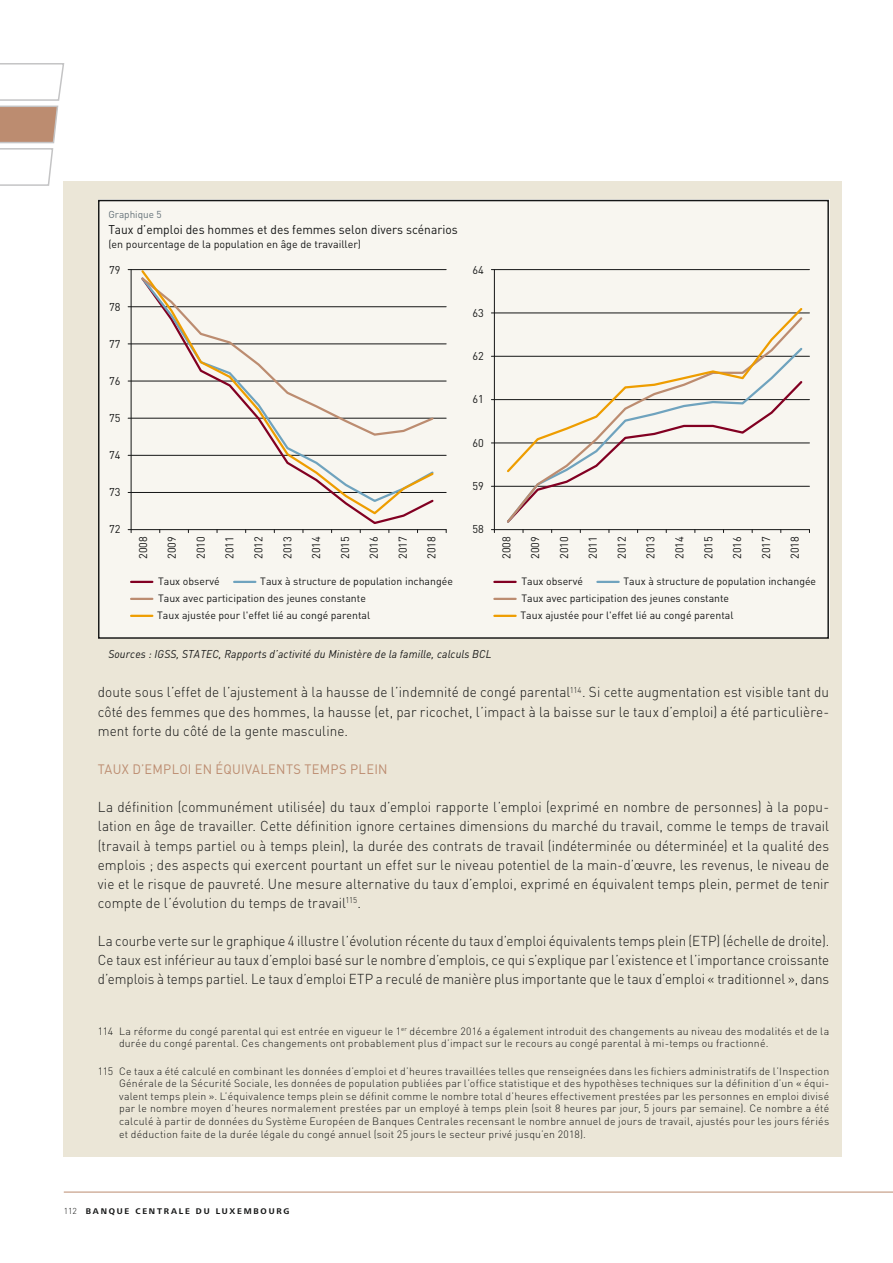
<style>
.page{position:relative;width:893px;height:1263px;background:#fff}
.page>*{position:absolute;margin:0;border:0;box-sizing:border-box;transform-origin:0 0}
.t1{font:300 14.25px/19.2px "DIN Pro";letter-spacing:.005em;color:#151616;text-align:justify;scale:.95 1}
.t2{font:300 14.25px/19.2px "DIN Pro";letter-spacing:.005em;color:#151616;text-align:justify;scale:.94 1}
.t3{font:13.5px "DIN Pro";letter-spacing:.025em;color:#bc8c70;scale:.95 1}
.t4{font:12.6px "DIN Pro";color:#151616;scale:.95 1}
.t5{font:11.25px "DIN Pro";letter-spacing:-.005em;color:#151616}
.t6{font:italic 11.25px "DIN Pro";letter-spacing:.015em;color:#151616;scale:.95 1}
.t7{font:10.65px "DIN Pro";color:#151616}
.t8{font:300 10.5px/12.6px "DIN Pro";letter-spacing:.02em;color:#151616}
.t9{font:10.5px "DIN Pro";color:#151616}
.t10{font:10.05px "DIN Pro";color:#647178}
.t11{font:700 8.55px "Frutiger Next LTW1 G";letter-spacing:.21em;color:#151616}
.s1{font-family:"DIN Pro";font-weight:300}
</style>
<div class="page">
<hr style="left:64px;top:1192px;width:829px;height:1px;background:#bc8c70">
<svg style="left:0;top:63px;width:65px;height:124px"></svg>
<div style="left:64px;top:181px;width:778px;height:976px;background:#ebe6d7"></div>
<div style="left:98px;top:200px;width:731px;height:438px;background:#f8f6f0"></div>
<hr style="left:131px;top:270px;width:1px;height:260px;background:#151616">
<hr style="left:128px;top:269px;width:318px;height:1px;background:#151616">
<hr style="left:128px;top:306px;width:318px;height:1px;background:#151616">
<hr style="left:128px;top:381px;width:318px;height:1px;background:#151616">
<hr style="left:128px;top:344px;width:318px;height:1px;background:#151616">
<hr style="left:128px;top:455px;width:318px;height:1px;background:#151616">
<hr style="left:128px;top:418px;width:318px;height:1px;background:#151616">
<hr style="left:128px;top:492px;width:318px;height:1px;background:#151616">
<hr style="left:128px;top:529px;width:318px;height:1px;background:#151616">
<hr style="left:131px;top:598px;width:21px;height:2px;background:#bc8c70">
<hr style="left:131px;top:581px;width:21px;height:2px;background:#820022">
<hr style="left:234px;top:581px;width:21px;height:2px;background:#6fa3be">
<hr style="left:131px;top:615px;width:21px;height:2px;background:#ee9d00">
<hr style="left:494px;top:598px;width:22px;height:2px;background:#bc8c70">
<hr style="left:494px;top:581px;width:22px;height:2px;background:#820022">
<hr style="left:597px;top:581px;width:22px;height:2px;background:#6fa3be">
<hr style="left:494px;top:615px;width:22px;height:2px;background:#ee9d00">
<hr style="left:494px;top:270px;width:1px;height:260px;background:#151616">
<hr style="left:491px;top:269px;width:318px;height:1px;background:#151616">
<hr style="left:491px;top:356px;width:318px;height:1px;background:#151616">
<hr style="left:491px;top:313px;width:318px;height:1px;background:#151616">
<hr style="left:491px;top:443px;width:318px;height:1px;background:#151616">
<hr style="left:491px;top:399px;width:318px;height:1px;background:#151616">
<hr style="left:491px;top:486px;width:318px;height:1px;background:#151616">
<hr style="left:491px;top:529px;width:318px;height:1px;background:#151616">
<svg style="left:139px;top:269px;width:296px;height:247px"></svg>
<svg style="left:505px;top:399px;width:305px;height:134px"></svg>
<svg style="left:505px;top:474px;width:299px;height:51px"></svg>
<svg style="left:505px;top:308px;width:299px;height:166px"></svg>
<p class="t10" style="left:108px;top:208px;width:55px">Graphique 5</p>
<p class="t4" style="left:108px;top:220px;width:369px">Taux d’emploi des hommes et des femmes selon divers scénarios</p>
<p class="t7" style="left:108px;top:237px;width:254px">(en pourcentage de la population en âge de travailler)</p>
<p class="t5" style="left:109px;top:262px;width:13px">79</p>
<p class="t5" style="left:472px;top:262px;width:13px">64</p>
<p class="t5" style="left:109px;top:299px;width:13px">78</p>
<p class="t5" style="left:109px;top:336px;width:13px">77</p>
<p class="t5" style="left:109px;top:373px;width:13px">76</p>
<p class="t5" style="left:109px;top:410px;width:13px">75</p>
<p class="t5" style="left:109px;top:447px;width:13px">74</p>
<p class="t5" style="left:109px;top:484px;width:13px">73</p>
<p class="t5" style="left:472px;top:305px;width:13px">63</p>
<p class="t5" style="left:472px;top:348px;width:13px">62</p>
<p class="t5" style="left:472px;top:392px;width:13px">61</p>
<p class="t5" style="left:472px;top:435px;width:13px">60</p>
<p class="t5" style="left:472px;top:478px;width:13px">59</p>
<p class="t5" style="left:109px;top:521px;width:13px">72</p>
<p class="t5" style="left:135px;top:559px;width:24px;rotate:-90deg">2008</p>
<p class="t5" style="left:164px;top:559px;width:24px;rotate:-90deg">2009</p>
<p class="t5" style="left:193px;top:559px;width:24px;rotate:-90deg">2010</p>
<p class="t5" style="left:222px;top:559px;width:24px;rotate:-90deg">2011</p>
<p class="t5" style="left:251px;top:559px;width:24px;rotate:-90deg">2012</p>
<p class="t5" style="left:280px;top:559px;width:24px;rotate:-90deg">2013</p>
<p class="t5" style="left:308px;top:559px;width:24px;rotate:-90deg">2014</p>
<p class="t5" style="left:337px;top:559px;width:24px;rotate:-90deg">2015</p>
<p class="t5" style="left:366px;top:559px;width:24px;rotate:-90deg">2016</p>
<p class="t5" style="left:395px;top:559px;width:24px;rotate:-90deg">2017</p>
<p class="t5" style="left:424px;top:559px;width:24px;rotate:-90deg">2018</p>
<p class="t9" style="left:158px;top:574px;width:63px">Taux observé</p>
<p class="t9" style="left:260px;top:574px;width:194px">Taux à structure de population inchangée</p>
<p class="t9" style="left:157px;top:608px;width:214px">Taux ajustée pour l'effet lié au congé parental</p>
<p class="t9" style="left:158px;top:591px;width:209px">Taux avec participation des jeunes constante</p>
<p class="t5" style="left:472px;top:521px;width:13px">58</p>
<p class="t6" style="left:108px;top:647px;width:405px">Sources : IGSS, STATEC, Rapports d’activité du Ministère de la famille, calculs BCL</p>
<p class="t5" style="left:499px;top:559px;width:24px;rotate:-90deg">2008</p>
<p class="t5" style="left:527px;top:559px;width:24px;rotate:-90deg">2009</p>
<p class="t5" style="left:556px;top:559px;width:24px;rotate:-90deg">2010</p>
<p class="t5" style="left:585px;top:559px;width:24px;rotate:-90deg">2011</p>
<p class="t5" style="left:614px;top:559px;width:24px;rotate:-90deg">2012</p>
<p class="t5" style="left:643px;top:559px;width:24px;rotate:-90deg">2013</p>
<p class="t5" style="left:672px;top:559px;width:24px;rotate:-90deg">2014</p>
<p class="t5" style="left:701px;top:559px;width:24px;rotate:-90deg">2015</p>
<p class="t5" style="left:729px;top:559px;width:24px;rotate:-90deg">2016</p>
<p class="t5" style="left:758px;top:559px;width:24px;rotate:-90deg">2017</p>
<p class="t5" style="left:787px;top:559px;width:24px;rotate:-90deg">2018</p>
<p class="t9" style="left:521px;top:574px;width:63px">Taux observé</p>
<p class="t9" style="left:623px;top:574px;width:194px">Taux à structure de population inchangée</p>
<p class="t9" style="left:520px;top:608px;width:214px">Taux ajustée pour l'effet lié au congé parental</p>
<p class="t9" style="left:521px;top:591px;width:209px">Taux avec participation des jeunes constante</p>
<p class="t1" style="left:98px;top:682px;width:771px">doute sous l’effet de l’ajustement à la hausse de l’indemnité de congé parental<sup>114</sup>. Si cette augmentation est visible tant du côté des femmes que des hommes, la hausse (et, par ricochet, l’impact à la baisse sur le taux d’emploi) a été particulière&shy;ment forte du côté de la gente masculine.</p>
<p class="t3" style="left:98px;top:760px;width:306px">TAUX D’EMPLOI EN ÉQUIVALENTS TEMPS PLEIN</p>
<p class="t1" style="left:98px;top:797px;width:771px">La définition (communément utilisée) du taux d’emploi rapporte l’emploi (exprimé en nombre de personnes) à la popu&shy;lation en âge de travailler. Cette définition ignore certaines dimensions du marché du travail, comme le temps de travail (travail à temps partiel ou à temps plein), la durée des contrats de travail (indéterminée ou déterminée) et la qualité des emplois ; des aspects qui exercent pourtant un effet sur le niveau potentiel de la main-d’œuvre, les revenus, le niveau de vie et le risque de pauvreté. Une mesure alternative du taux d’emploi, exprimé en équivalent temps plein, permet de tenir compte de l’évolution du temps de travail<sup>115</sup>.</p>
<p class="t2" style="left:98px;top:931px;width:780px">La courbe verte sur le graphique 4 illustre l’évolution récente du taux d’emploi équivalents temps plein (ETP) (échelle de droite).<br>Ce taux est inférieur au taux d’emploi basé sur le nombre d’emplois, ce qui s’explique par l’existence et l’importance croissante d’emplois à temps partiel. Le taux d’emploi ETP a reculé de manière plus importante que le taux d’emploi « traditionnel », dans</p>
<p class="t8" style="left:119px;top:1024px;width:712px;text-indent:-21px">114 La réforme du congé parental qui est entrée en vigueur le 1<sup>er</sup> décembre 2016 a également introduit des changements au niveau des modalités et de la durée du congé parental. Ces changements ont probablement plus d’impact sur le recours au congé parental à mi-temps ou fractionné.</p>
<p class="t8" style="left:119px;top:1064px;width:712px;text-align:justify;text-indent:-21px">115 Ce taux a été calculé en combinant les données d’emploi et d’heures travaillées telles que renseignées dans les fichiers administratifs de l’Inspection Générale de la Sécurité Sociale, les données de population publiées par l’office statistique et des hypothèses techniques sur la définition d’un « équi&shy;valent temps plein ». L’équivalence temps plein se définit comme le nombre total d’heures effectivement prestées par les personnes en emploi divisé par le nombre moyen d’heures normalement prestées par un employé à temps plein (soit 8 heures par jour, 5 jours par semaine). Ce nombre a été calculé à partir de données du Système Européen de Banques Centrales recensant le nombre annuel de jours de travail, ajustés pour les jours fériés et déduction faite de la durée légale du congé annuel (soit 25 jours le secteur privé jusqu’en 2018).</p>
<p class="t11" style="left:64px;top:1206px;width:227px"><span class="s1">112</span> BANQUE CENTRALE DU LUXEMBOURG</p>
</div>
